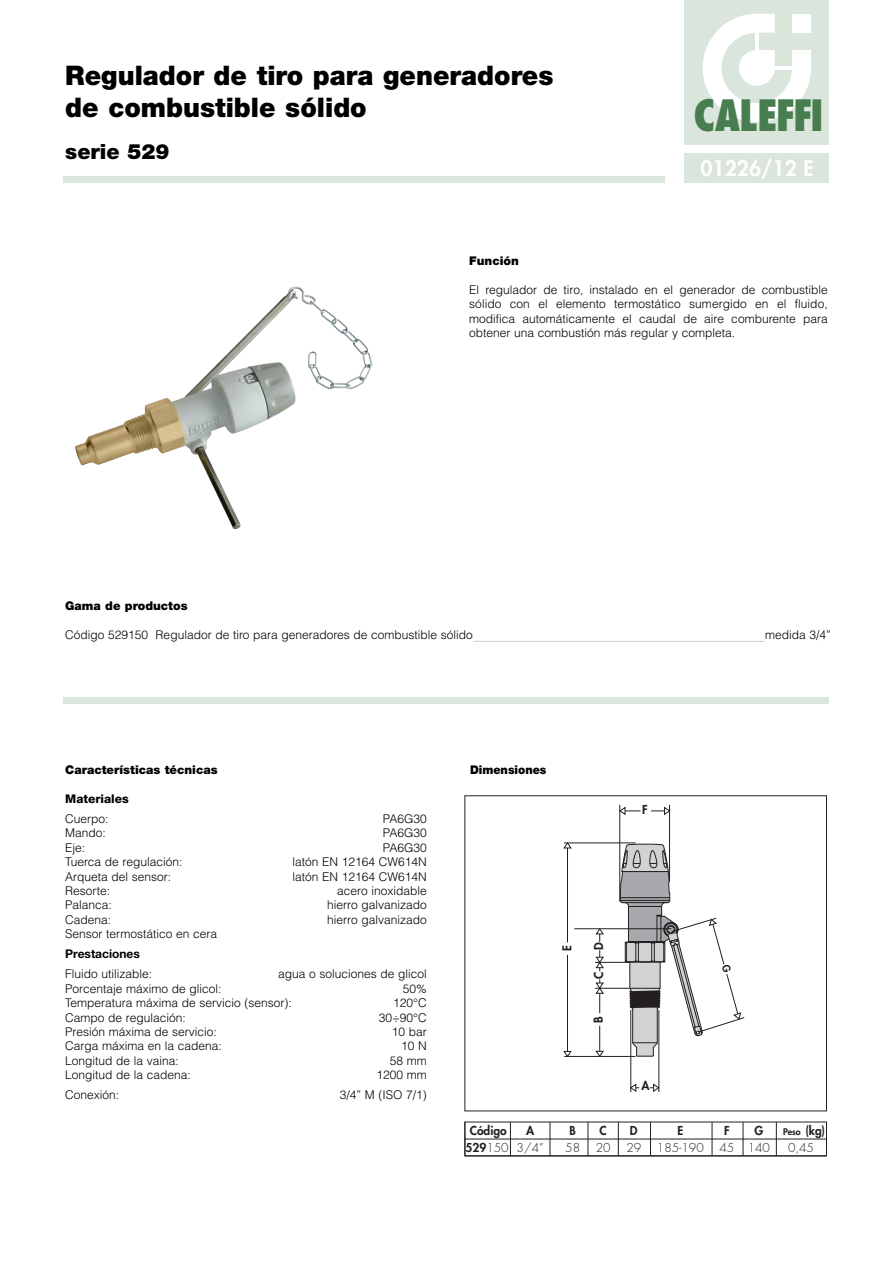
<style>
.page{position:relative;width:893px;height:1263px;background:#fff}
.page>*{position:absolute;margin:0;border:0;box-sizing:border-box;transform-origin:0 0}
.t1{font:800 condensed 42px "Futura";letter-spacing:-.035em;color:#477d4f}
.t2{font:900 27px/32.4px "Helvetica Neue";color:#000}
.t3{font:800 21px "Futura";color:#fff}
.t4{font:900 21px "Helvetica Neue";color:#000}
.t5{font:300 12px/14.4px "Helvetica";color:#000;text-align:justify}
.t6{font:900 12px "Helvetica Neue";color:#000}
.t7{font:300 12px "Futura";color:#231f20}
.t8{font:800 12px/17px "Futura";color:#231f20;text-align:center}
.t9{font:700 12px "Helvetica Neue";color:#000}
.t10{font:900 12px "Helvetica Neue";color:#000;scale:.95 1}
.t11{font:800 12px "Helvetica Neue";color:#000}
.t12{font:800 12px "Futura";color:#231f20;scale:.95 1}
.t13{font:800 9px "Futura";color:#231f20}
.s1{font-weight:300}
.s2{font-size:12px}
</style>
<div class="page">
<div style="left:685px;top:153px;width:144px;height:30px;background:#dae5dc"></div>
<div style="left:64px;top:176px;width:601px;height:7px;background:#dae5dc"></div>
<div style="left:64px;top:697px;width:765px;height:7px;background:#dae5dc"></div>
<hr style="left:474px;top:641px;width:290px;height:1px;background:#ccc">
<div style="left:685px;top:0;width:144px;height:145px;background:#dae5dc"></div>
<svg style="left:703px;top:14px;width:108px;height:108px"></svg>
<hr style="left:755px;top:32px;width:4px;height:18px;background:#fff">
<hr style="left:774px;top:66px;width:18px;height:4px;background:#fff">
<svg style="left:465px;top:795px;width:362px;height:360px"></svg>
<hr style="left:776px;top:1122px;width:1px;height:34px;background:#231f20">
<hr style="left:826px;top:1122px;width:1px;height:34px;background:#231f20">
<hr style="left:510px;top:1122px;width:1px;height:34px;background:#231f20">
<hr style="left:465px;top:1122px;width:1px;height:34px;background:#231f20">
<hr style="left:588px;top:1122px;width:1px;height:34px;background:#231f20">
<hr style="left:550px;top:1122px;width:1px;height:34px;background:#231f20">
<hr style="left:465px;top:1155px;width:361px;height:1px;background:#231f20">
<hr style="left:743px;top:1122px;width:1px;height:34px;background:#231f20">
<hr style="left:712px;top:1122px;width:1px;height:34px;background:#231f20">
<hr style="left:650px;top:1122px;width:1px;height:34px;background:#231f20">
<hr style="left:618px;top:1122px;width:1px;height:34px;background:#231f20">
<svg style="left:631px;top:1084px;width:28px;height:7px"></svg>
<hr style="left:630px;top:1010px;width:1px;height:82px;background:#231f20">
<hr style="left:659px;top:1010px;width:1px;height:82px;background:#231f20">
<img style="left:185px;top:286px;width:188px;height:243px">
<svg style="left:564px;top:804px;width:180px;height:253px"></svg>
<h2 class="t2" style="left:65px;top:61px;width:490px">Regulador de tiro para generadores de combustible sólido</h2>
<h3 class="t4" style="left:65px;top:144px;width:106px">serie 529</h3>
<h1 class="t1" style="left:693px;top:98px;width:132px">CALEFFI</h1>
<h3 class="t3" style="left:700px;top:158px;width:115px">01226/12 E</h3>
<p class="t6" style="left:469px;top:257px;width:51px">Función</p>
<p class="t5" style="left:469px;top:283px;width:360px">El regulador de tiro, instalado en el generador de combustible sólido con el elemento termostático sumergido en el fluido, modifica automáticamente el caudal de aire comburente para obtener una combustión más regular y completa.</p>
<p class="t6" style="left:65px;top:602px;width:124px">Gama de productos</p>
<p class="t5" style="left:65px;top:628px;width:409px">Código 529150 Regulador de tiro para generadores de combustible sólido</p>
<p class="t5" style="left:765px;top:628px;width:67px">medida 3/4”</p>
<p class="t6" style="left:65px;top:765px;width:154px">Características técnicas</p>
<p class="t10" style="left:470px;top:765px;width:82px">Dimensiones</p>
<p class="t11" style="left:65px;top:794px;width:65px">Materiales</p>
<p class="t5" style="left:65px;top:812px;width:45px">Cuerpo:</p>
<p class="t5" style="left:383px;top:812px;width:45px">PA6G30</p>
<p class="t5" style="left:65px;top:826px;width:42px">Mando:</p>
<p class="t5" style="left:383px;top:826px;width:45px">PA6G30</p>
<p class="t5" style="left:65px;top:840px;width:22px">Eje:</p>
<p class="t5" style="left:383px;top:840px;width:45px">PA6G30</p>
<p class="t5" style="left:65px;top:855px;width:119px">Tuerca de regulación:</p>
<p class="t5" style="left:292px;top:855px;width:136px">latón EN 12164 CW614N</p>
<p class="t5" style="left:65px;top:869px;width:107px">Arqueta del sensor:</p>
<p class="t5" style="left:292px;top:869px;width:136px">latón EN 12164 CW614N</p>
<p class="t5" style="left:65px;top:884px;width:46px">Resorte:</p>
<p class="t5" style="left:337px;top:884px;width:91px">acero inoxidable</p>
<p class="t5" style="left:65px;top:898px;width:48px">Palanca:</p>
<p class="t5" style="left:327px;top:898px;width:101px">hierro galvanizado</p>
<p class="t5" style="left:65px;top:912px;width:48px">Cadena:</p>
<p class="t5" style="left:327px;top:912px;width:101px">hierro galvanizado</p>
<p class="t5" style="left:65px;top:927px;width:153px">Sensor termostático en cera</p>
<p class="t9" style="left:65px;top:950px;width:76px">Prestaciones</p>
<p class="t5" style="left:65px;top:967px;width:89px">Fluido utilizable:</p>
<p class="t5" style="left:278px;top:967px;width:150px">agua o soluciones de glicol</p>
<p class="t5" style="left:65px;top:981px;width:158px">Porcentaje máximo de glicol:</p>
<p class="t5" style="left:403px;top:981px;width:26px">50%</p>
<p class="t5" style="left:65px;top:996px;width:228px">Temperatura máxima de servicio (sensor):</p>
<p class="t5" style="left:393px;top:996px;width:35px">120°C</p>
<p class="t5" style="left:65px;top:1010px;width:122px">Campo de regulación:</p>
<p class="t5" style="left:379px;top:1010px;width:50px">30÷90°C</p>
<p class="t5" style="left:65px;top:1025px;width:153px">Presión máxima de servicio:</p>
<p class="t5" style="left:392px;top:1025px;width:37px">10 bar</p>
<p class="t5" style="left:65px;top:1039px;width:158px">Carga máxima en la cadena:</p>
<p class="t5" style="left:401px;top:1039px;width:27px">10 N</p>
<p class="t5" style="left:65px;top:1053px;width:115px">Longitud de la vaina:</p>
<p class="t5" style="left:390px;top:1053px;width:38px">58 mm</p>
<p class="t5" style="left:65px;top:1068px;width:127px">Longitud de la cadena:</p>
<p class="t5" style="left:376px;top:1068px;width:52px">1200 mm</p>
<p class="t5" style="left:65px;top:1088px;width:56px">Conexión:</p>
<p class="t5" style="left:340px;top:1088px;width:89px">3/4” M (ISO 7/1)</p>
<p class="t8" style="left:559px;top:951px;width:7px;rotate:-90deg">E</p>
<p class="t8" style="left:591px;top:950px;width:9px;rotate:-90deg">D</p>
<p class="t8" style="left:591px;top:979px;width:9px;rotate:-90deg">C</p>
<p class="t8" style="left:591px;top:1023px;width:8px;rotate:-90deg">B</p>
<p class="t8" style="left:642px;top:802px;width:7px">F</p>
<p class="t8" style="left:641px;top:1078px;width:10px">A</p>
<p class="t8" style="left:466px;top:1123px;width:45px">Código<br>529<span class="s1">150</span></p>
<p class="t8" style="left:754px;top:1123px;width:10px">G</p>
<p class="t8" style="left:600px;top:1123px;width:9px">C</p>
<p class="t7" style="left:596px;top:1142px;width:16px">20</p>
<p class="t12" style="left:569px;top:1124px;width:8px">B</p>
<p class="t7" style="left:565px;top:1142px;width:16px">58</p>
<p class="t8" style="left:630px;top:1123px;width:9px">D</p>
<p class="t7" style="left:626px;top:1142px;width:16px">29</p>
<p class="t8" style="left:677px;top:1123px;width:7px">E</p>
<p class="t7" style="left:657px;top:1142px;width:48px">185-190</p>
<p class="t8" style="left:724px;top:1123px;width:7px">F</p>
<p class="t7" style="left:719px;top:1142px;width:16px">45</p>
<p class="t8" style="left:526px;top:1123px;width:10px">A</p>
<p class="t7" style="left:517px;top:1142px;width:29px">3/4”</p>
<p class="t7" style="left:748px;top:1142px;width:24px">140</p>
<p class="t13" style="left:783px;top:1127px;width:44px">Peso <span class="s2">(kg)</span></p>
<p class="t7" style="left:788px;top:1142px;width:28px">0,45</p>
</div>
